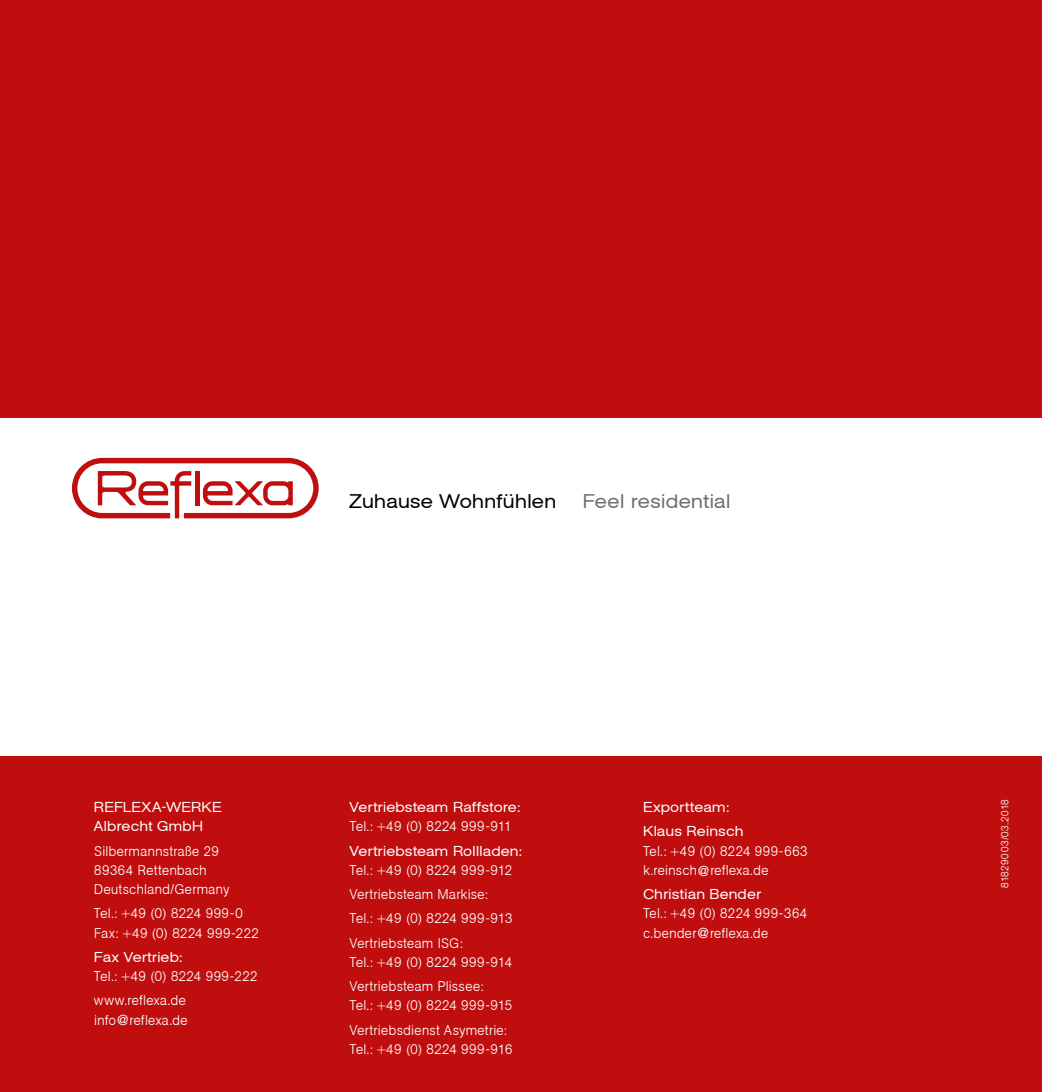
<style>
.page{position:relative;width:1042px;height:1092px;background:#fff}
.page>*{position:absolute;margin:0;border:0;box-sizing:border-box;transform-origin:0 0}
.t1{font:19.25px "Agba Extended Normal";letter-spacing:.025em;color:#000}
.t2{font:19.25px "Agba Extended Normal";letter-spacing:.025em;color:#706f6f}
.t3{font:700 14px/24.2px "Agba Small";letter-spacing:.015em;color:#fff}
.t4{font:14px/19.2px "Agba Extended Normal";letter-spacing:.03em;color:#fff}
.t5{font:700 10.5px "Agba Small";letter-spacing:.02em;color:#fff}
</style>
<div class="page">
<div style="left:0;top:0;width:1042px;height:418px;background:#c00d0e"></div>
<div style="left:0;top:756px;width:1042px;height:335px;background:#c00d0e"></div>
<svg style="left:72px;top:458px;width:247px;height:60px"></svg>
<h1 class="t1" style="left:350px;top:490px;width:208px">Zuhause Wohnfühlen</h1>
<h1 class="t2" style="left:583px;top:490px;width:149px">Feel residential</h1>
<p class="t4" style="left:94px;top:797px;width:129px">REFLEXA-WERKE<br>Albrecht GmbH</p>
<p class="t3" style="left:94px;top:840px;width:137px;line-height:19.2px">Silbermannstraße 29<br>89364 Rettenbach<br>Deutschland/Germany</p>
<p class="t3" style="left:94px;top:903px;width:166px;line-height:19.2px">Tel.: +49 (0) 8224 999-0<br>Fax: +49 (0) 8224 999-222</p>
<p class="t4" style="left:94px;top:947px;width:90px">Fax Vertrieb:</p>
<p class="t3" style="left:94px;top:963px;width:165px">Tel.: +49 (0) 8224 999-222 www.reflexa.de</p>
<p class="t3" style="left:94px;top:1007px;width:95px">info@reflexa.de</p>
<p class="t4" style="left:350px;top:797px;width:172px">Vertriebsteam Raffstore:</p>
<p class="t3" style="left:350px;top:814px;width:164px">Tel.: +49 (0) 8224 999-911</p>
<p class="t4" style="left:350px;top:841px;width:174px">Vertriebsteam Rollladen:</p>
<p class="t3" style="left:350px;top:857px;width:164px">Tel.: +49 (0) 8224 999-912<br>Vertriebsteam Markise:<br>Tel.: +49 (0) 8224 999-913<br>Vertriebsteam ISG:</p>
<p class="t3" style="left:350px;top:949px;width:164px">Tel.: +49 (0) 8224 999-914<br>Vertriebsteam Plissee:</p>
<p class="t3" style="left:350px;top:993px;width:164px">Tel.: +49 (0) 8224 999-915<br>Vertriebsdienst Asymetrie:</p>
<p class="t3" style="left:350px;top:1036px;width:164px">Tel.: +49 (0) 8224 999-916</p>
<p class="t4" style="left:643px;top:795px;width:102px;line-height:24.2px">Exportteam:<br>Klaus Reinsch</p>
<p class="t3" style="left:643px;top:840px;width:166px;line-height:19.2px">Tel.: +49 (0) 8224 999-663 k.reinsch@reflexa.de</p>
<p class="t4" style="left:643px;top:884px;width:119px">Christian Bender</p>
<p class="t3" style="left:643px;top:903px;width:166px;line-height:19.2px">Tel.: +49 (0) 8224 999-364 c.bender@reflexa.de</p>
<p class="t5" style="left:999px;top:887px;width:90px;rotate:-90deg">81829003/03.2018</p>
</div>
